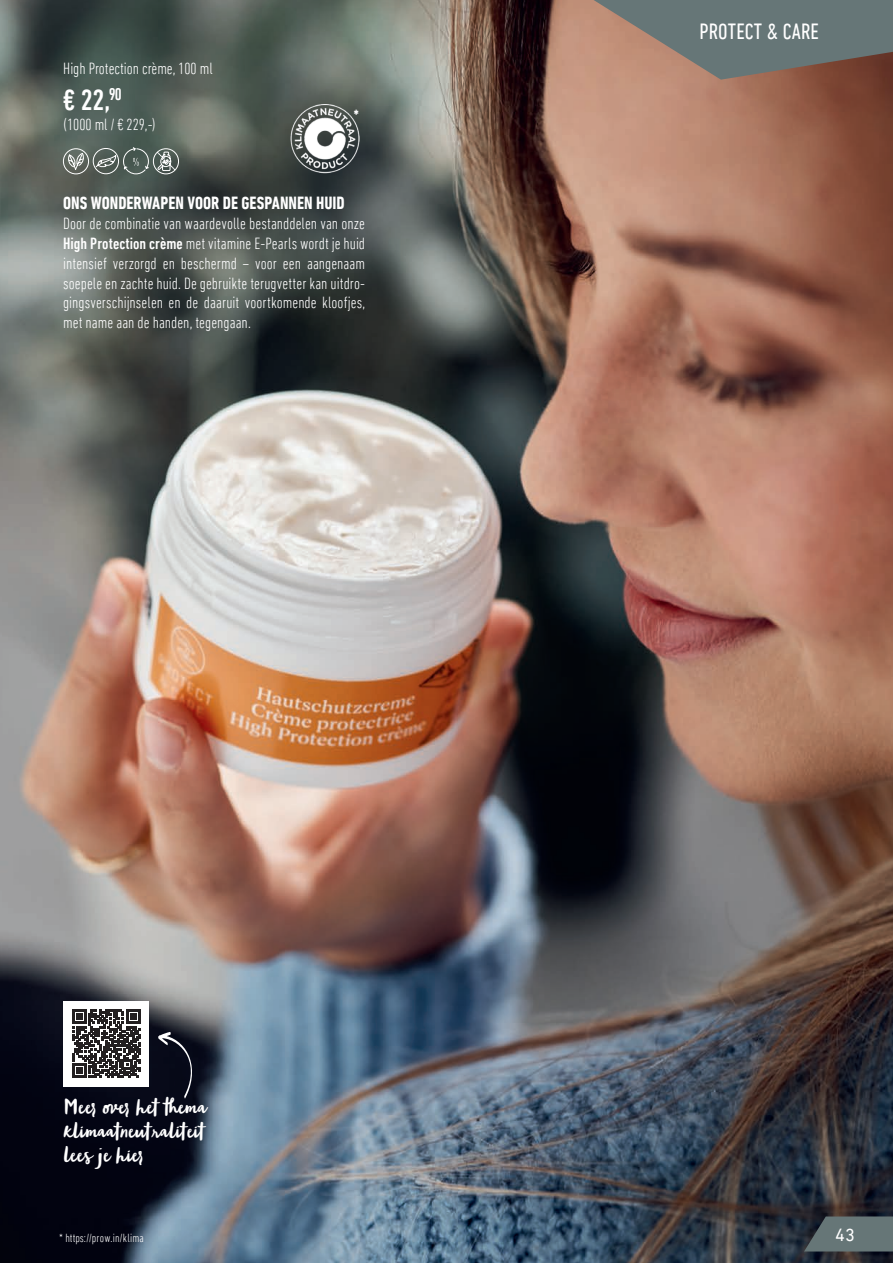
<style>
.page{position:relative;width:893px;height:1263px;background:#fff}
.page>*{position:absolute;margin:0;border:0;box-sizing:border-box;transform-origin:0 0}
.t1{font:500 condensed 30px "DIN Next LT Pro";color:#fff}
.t2{font:condensed 22.5px "DIN Next LT Pro";letter-spacing:.01em;color:#fff}
.t3{font:700 condensed 18px "DIN Next LT Pro";color:#fff}
.t4{font:18px "DIN Next LT Pro";color:#fff}
.t5{font:300 condensed 16.5px/19.8px "DIN Next LT Pro";color:#fff;text-align:justify}
.t6{font:16.5px/24px "Blog Script";color:#fff;text-align:justify}
.t7{font:700 condensed 16.5px "DIN Next LT Pro";color:#fff}
.t8{font:300 condensed 12px "DIN Next LT Pro";letter-spacing:.015em;color:#fff}
.s1{font-weight:500}
</style>
<div class="page">
<img style="left:0;top:0;width:893px;height:1263px">
<svg style="left:158px;top:1032px;width:36px;height:67px;background:#1a1d2a"></svg>
<div style="left:64px;top:1001px;width:85px;height:85px;background:#fff"></div>
<svg style="left:72px;top:1009px;width:69px;height:69px"></svg>
<img style="left:290px;top:105px;width:69px;height:69px">
<svg style="left:804px;top:1216px;width:89px;height:35px;background:#5c6a6c"></svg>
<svg style="left:594px;top:0;width:299px;height:80px;background:#7b7670"></svg>
<svg style="left:0;top:331px;width:1px;height:412px"></svg>
<img style="left:0;top:0;width:1px;height:331px">
<svg style="left:67px;top:153px;width:18px;height:17px"></svg>
<div style="left:63px;top:149px;width:26px;height:25px;border:1px solid #fff;border-radius:50%"></div>
<svg style="left:96px;top:155px;width:20px;height:15px"></svg>
<div style="left:93px;top:148px;width:26px;height:26px;border:1px solid #fff;border-radius:50%"></div>
<div style="left:153px;top:149px;width:26px;height:25px;border:1px solid #fff;border-radius:50%"></div>
<svg style="left:157px;top:152px;width:18px;height:19px"></svg>
<svg style="left:123px;top:147px;width:26px;height:27px"></svg>
<p class="t5" style="left:63px;top:58px;width:151px">High Protection crème, 100 ml</p>
<p class="t1" style="left:63px;top:83px;width:60px">€ 22,<sup>90</sup></p>
<p class="t5" style="left:63px;top:114px;width:94px">(1000 ml / € 229,-)</p>
<p class="t7" style="left:354px;top:106px;width:7px">*</p>
<p class="t3" style="left:63px;top:193px;width:283px">ONS WONDERWAPEN VOOR DE GESPANNEN HUID</p>
<p class="t5" style="left:63px;top:214px;width:303px">Door de combinatie van waardevolle bestanddelen van onze <span class="s1">High Protection crème</span> met vitamine E-Pearls wordt je huid intensief verzorgd en beschermd – voor een aangenaam soepele en zachte huid. De gebruikte terugvetter kan uitdro&shy;gingsverschijnselen en de daaruit voortkomende kloofjes, met name aan de handen, tegengaan.</p>
<p class="t6" style="left:64px;top:1095px;width:144px">Meer over het thema klimaatneutraliteit lees je hier</p>
<p class="t2" style="left:700px;top:18px;width:121px">PROTECT &amp; CARE</p>
<p class="t8" style="left:59px;top:1231px;width:86px">* https://prow.in/klima</p>
<p class="t4" style="left:835px;top:1224px;width:21px">43</p>
</div>
